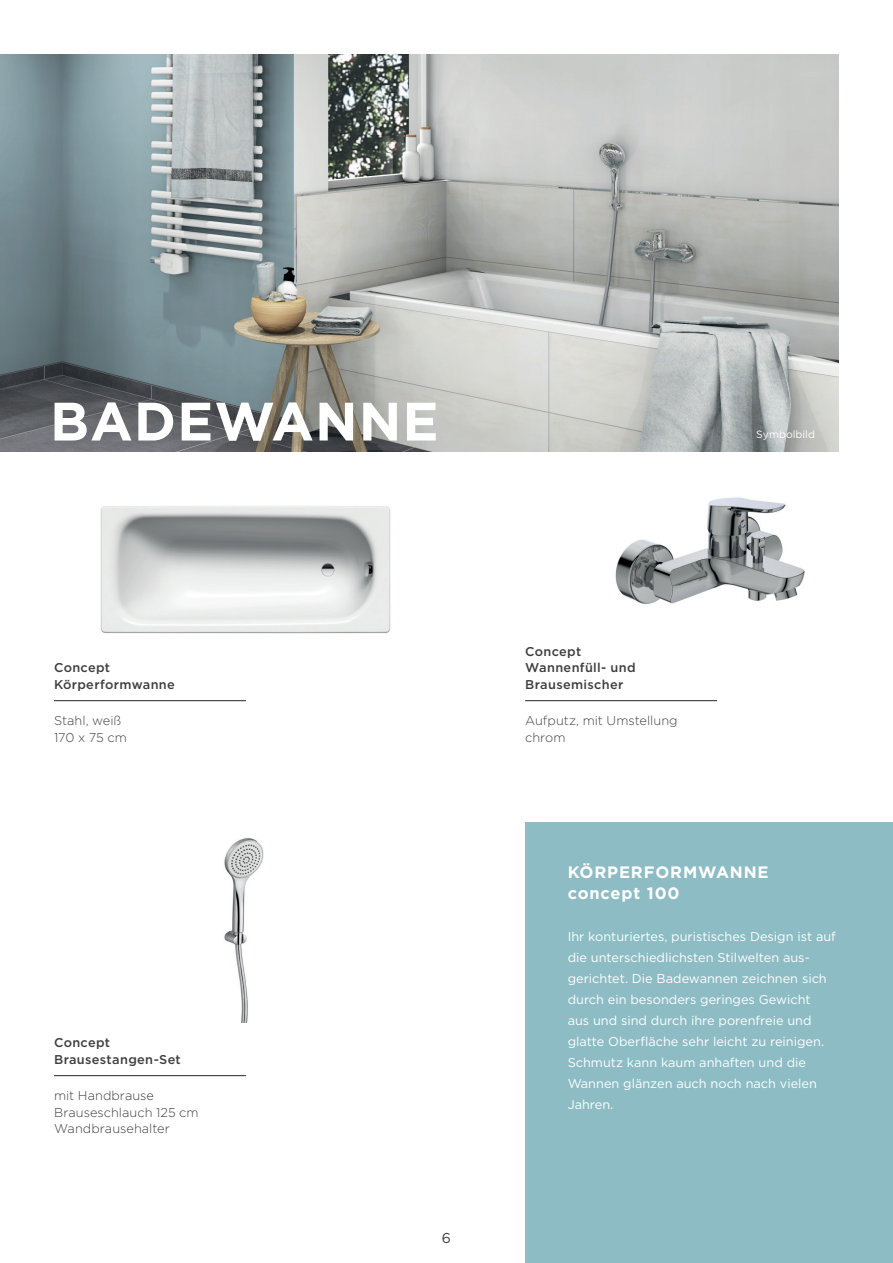
<style>
.page{position:relative;width:893px;height:1263px;background:#fff}
.page>*{position:absolute;margin:0;border:0;box-sizing:border-box;transform-origin:0 0}
.t1{font:700 54px "Gotham";letter-spacing:.02em;color:#fff}
.t2{font:700 16.5px/21px "Gotham";letter-spacing:.05em;color:#fff}
.t3{font:14.25px "Gotham";color:#3e3e3f}
.t4{font:12.75px/21px "Gotham";color:#fff}
.t5{font:300 12.75px/16.5px "Gotham";letter-spacing:.005em;color:#3e3e3f}
.t6{font:500 12.75px/16.5px "Gotham";letter-spacing:.025em;color:#3e3e3f}
.t7{font:10.5px "Gotham";color:#fff}
</style>
<div class="page">
<hr style="left:54px;top:700px;width:192px;height:1px;background:#3e3e3f">
<img style="left:100px;top:506px;width:291px;height:128px">
<div style="left:525px;top:822px;width:368px;height:441px;background:#8dbcc4"></div>
<hr style="left:525px;top:700px;width:192px;height:1px;background:#3e3e3f">
<img style="left:615px;top:497px;width:190px;height:107px">
<img style="left:0;top:54px;width:839px;height:398px">
<img style="left:224px;top:838px;width:40px;height:184px">
<hr style="left:54px;top:1075px;width:192px;height:1px;background:#3e3e3f">
<h1 class="t1" style="left:50px;top:386px;width:390px">BADEWANNE</h1>
<p class="t7" style="left:756px;top:428px;width:60px">Symbolbild</p>
<p class="t6" style="left:54px;top:659px;width:122px">Concept<br>Körperformwanne</p>
<p class="t5" style="left:54px;top:712px;width:74px">Stahl, weiß<br>170 x 75 cm</p>
<p class="t6" style="left:54px;top:1034px;width:128px">Concept<br>Brausestangen-Set</p>
<p class="t5" style="left:54px;top:1087px;width:146px">mit Handbrause<br>Brauseschlauch 125 cm<br>Wandbrausehalter</p>
<p class="t3" style="left:442px;top:1229px;width:11px">6</p>
<p class="t6" style="left:525px;top:643px;width:112px">Concept<br>Wannenfüll- und<br>Brausemischer</p>
<p class="t5" style="left:525px;top:712px;width:154px">Aufputz, mit Umstellung chrom</p>
<p class="t2" style="left:568px;top:862px;width:202px">KÖRPERFORMWANNE concept 100</p>
<p class="t4" style="left:568px;top:926px;width:270px">Ihr konturiertes, puristisches Design ist auf die unterschiedlichsten Stilwelten aus&shy;gerichtet. Die Badewannen zeichnen sich durch ein besonders geringes Gewicht<br>aus und sind durch ihre porenfreie und glatte Oberfläche sehr leicht zu reinigen.<br>Schmutz kann kaum anhaften und die Wannen glänzen auch noch nach vielen Jahren.</p>
</div>
